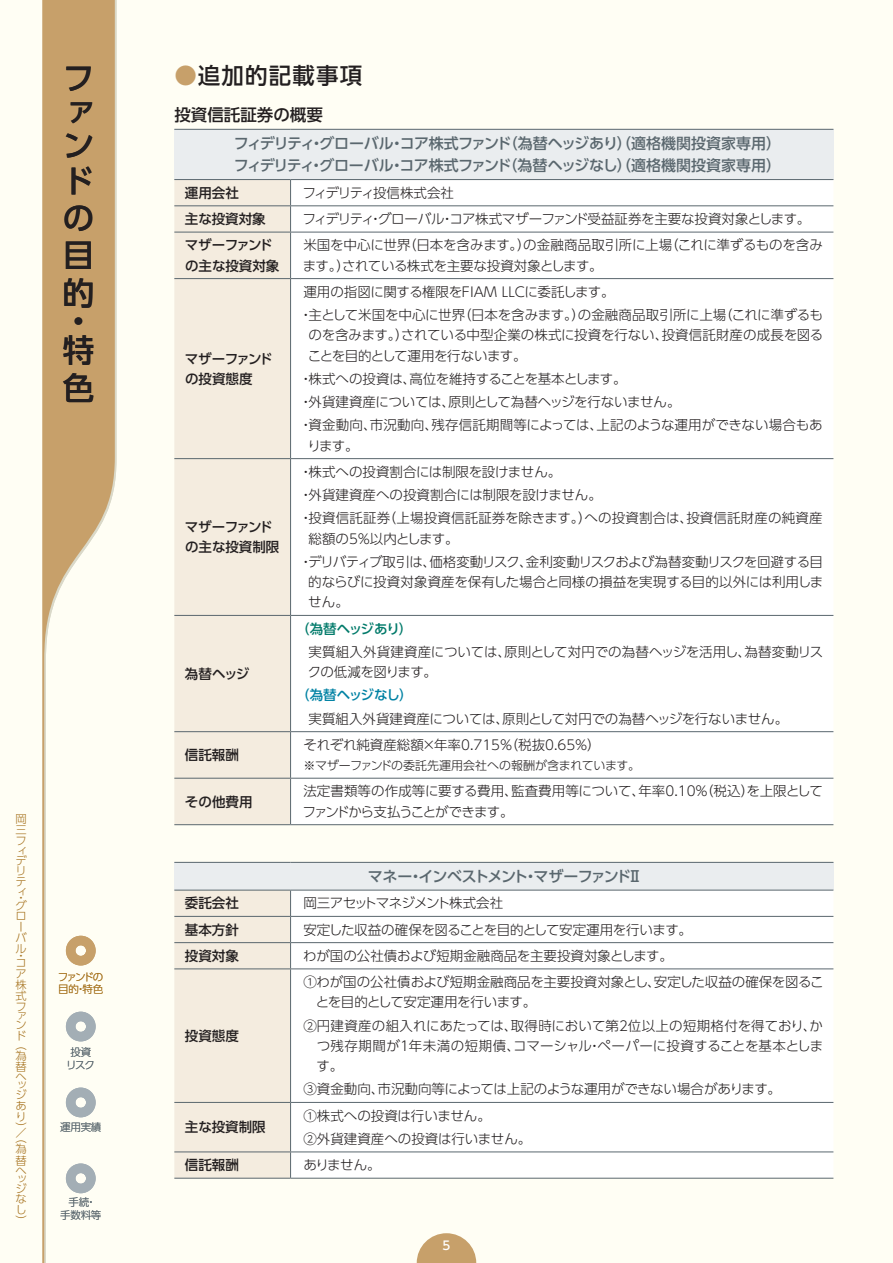
<style>
.page{position:relative;width:893px;height:1263px;background:#fffef4}
.page>*{position:absolute;margin:0;border:0;box-sizing:border-box;transform-origin:0 0}
.t1{font:500 31.5px/37.2px "UD Shin Go Pro";color:#231f20;text-align:justify}
.A-中見出し{font:500 22.5px "UD Shin Go Pro";letter-spacing:.05em;color:#231f20}
.A-小見出し{font:500 16.5px "UD Shin Go Pro";color:#231f20}
.textbase{font:500 15px "UD Shin Go Pro";letter-spacing:-.02em;color:#5a676e}
.textbase-2{font:500 15px "UD Shin Go Pro";letter-spacing:-.07em;color:#5a676e}
.A-9pt{font:300 13.5px/20.2px "UD Shin Go Pro";letter-spacing:-.005em;color:#231f20}
.A-9pt-2{font:300 13.5px "UD Shin Go Pro";letter-spacing:-.03em;color:#231f20}
.A-9pt-3{font:500 13.5px/20.2px "UD Shin Go Pro";color:#231f20}
.A-9pt-4{font:300 13.5px "UD Shin Go Pro";letter-spacing:-.055em;color:#231f20}
.A-9pt-5{font:300 13.5px "UD Shin Go Pro";letter-spacing:-.09em;color:#231f20}
.A-コース小見出し1{font:500 13.5px "UD Shin Go Pro";letter-spacing:-.04em;color:#007a6a}
.A-コース小見出し2{font:500 13.5px "UD Shin Go Pro";letter-spacing:-.045em;color:#0082a4}
.A-8pt{font:300 12px "UD Shin Go Pro";color:#231f20}
.t2{font:500 12px "UD Shin Go Pro";color:#fff}
.t3{font:300 11.25px/10.5px "UD Shin Go Pro";color:#a6721e}
.t4{font:300 10.5px/12.6px "UD Shin Go Pro";letter-spacing:-.02em;color:#5a676e;text-align:center}
.t5{font:300 10.5px/12.6px "UD Shin Go Pro";letter-spacing:-.13em;color:#a6721e}
.s1{color:#c7a06a}
</style>
<div class="page">
<svg style="left:417px;top:1233px;width:59px;height:30px"></svg>
<svg style="left:43px;top:0;width:72px;height:1263px"></svg>
<svg style="left:66px;top:936px;width:30px;height:29px"></svg>
<svg style="left:66px;top:1012px;width:30px;height:29px"></svg>
<svg style="left:66px;top:1087px;width:30px;height:30px"></svg>
<svg style="left:66px;top:1163px;width:30px;height:30px"></svg>
<div style="left:174px;top:129px;width:659px;height:51px;background:#eaedef"></div>
<div style="left:174px;top:180px;width:116px;height:644px;background:#f4ecdf"></div>
<div style="left:291px;top:180px;width:542px;height:644px;background:#fff"></div>
<hr style="left:174px;top:129px;width:117px;height:1px;background:#5a676e">
<hr style="left:291px;top:129px;width:542px;height:1px;background:#5a676e">
<hr style="left:174px;top:179px;width:117px;height:1px;background:#5a676e">
<hr style="left:291px;top:179px;width:542px;height:1px;background:#5a676e">
<hr style="left:174px;top:205px;width:117px;height:1px;background:#5a676e">
<hr style="left:291px;top:205px;width:542px;height:1px;background:#5a676e">
<svg style="left:290px;top:180px;width:1px;height:52px"></svg>
<hr style="left:174px;top:232px;width:117px;height:1px;background:#5a676e">
<hr style="left:291px;top:232px;width:542px;height:1px;background:#5a676e">
<hr style="left:290px;top:232px;width:1px;height:46px;background:#5a676e">
<hr style="left:174px;top:278px;width:117px;height:1px;background:#5a676e">
<hr style="left:291px;top:278px;width:542px;height:1px;background:#5a676e">
<hr style="left:290px;top:279px;width:1px;height:179px;background:#5a676e">
<hr style="left:174px;top:458px;width:117px;height:1px;background:#5a676e">
<hr style="left:291px;top:458px;width:542px;height:1px;background:#5a676e">
<hr style="left:290px;top:459px;width:1px;height:156px;background:#5a676e">
<hr style="left:174px;top:615px;width:117px;height:1px;background:#5a676e">
<hr style="left:291px;top:615px;width:542px;height:1px;background:#5a676e">
<hr style="left:290px;top:616px;width:1px;height:115px;background:#5a676e">
<hr style="left:174px;top:731px;width:117px;height:1px;background:#5a676e">
<hr style="left:291px;top:731px;width:542px;height:1px;background:#5a676e">
<hr style="left:290px;top:732px;width:1px;height:46px;background:#5a676e">
<hr style="left:174px;top:778px;width:117px;height:1px;background:#5a676e">
<hr style="left:291px;top:778px;width:542px;height:1px;background:#5a676e">
<hr style="left:290px;top:778px;width:1px;height:46px;background:#5a676e">
<hr style="left:174px;top:824px;width:117px;height:1px;background:#5a676e">
<hr style="left:291px;top:824px;width:542px;height:1px;background:#5a676e">
<div style="left:174px;top:862px;width:659px;height:28px;background:#eaedef"></div>
<div style="left:291px;top:891px;width:542px;height:287px;background:#fff"></div>
<hr style="left:174px;top:862px;width:117px;height:1px;background:#5a676e">
<hr style="left:291px;top:862px;width:542px;height:1px;background:#5a676e">
<hr style="left:291px;top:890px;width:542px;height:1px;background:#5a676e">
<hr style="left:291px;top:916px;width:542px;height:1px;background:#5a676e">
<hr style="left:291px;top:942px;width:542px;height:1px;background:#5a676e">
<hr style="left:291px;top:968px;width:542px;height:1px;background:#5a676e">
<hr style="left:291px;top:1102px;width:542px;height:1px;background:#5a676e">
<hr style="left:291px;top:1151px;width:542px;height:1px;background:#5a676e">
<div style="left:174px;top:890px;width:117px;height:288px;background:#f4ecdf"></div>
<hr style="left:174px;top:1178px;width:117px;height:1px;background:#5a676e">
<hr style="left:291px;top:1178px;width:542px;height:1px;background:#5a676e">
<h1 class="t1" style="left:63px;top:61px;width:31px;line-height:33.2px">ファン</h1>
<h1 class="t1" style="left:63px;top:162px;width:31px">ドの目的</h1>
<h1 class="t1" style="left:63px;top:306px;width:32px;line-height:28.8px">・特</h1>
<h1 class="t1" style="left:63px;top:368px;width:32px">色</h1>
<p class="t3" style="left:16px;top:813px;width:13px">岡岡岡岡岡岡岡</p>
<p class="t3" style="left:16px;top:886px;width:12px">岡</p>
<p class="t3" style="left:16px;top:892px;width:8px">岡</p>
<p class="t3" style="left:16px;top:900px;width:13px">岡岡岡岡岡</p>
<p class="t3" style="left:16px;top:950px;width:8px">岡</p>
<p class="t3" style="left:16px;top:957px;width:12px">岡岡岡岡岡岡岡</p>
<p class="t3" style="left:16px;top:1031px;width:12px;line-height:8.7px">岡岡</p>
<p class="t3" style="left:16px;top:1050px;width:12px;line-height:11.2px">岡岡</p>
<p class="t3" style="left:16px;top:1072px;width:12px;line-height:8.2px">岡岡</p>
<p class="t3" style="left:16px;top:1089px;width:13px;line-height:10.9px">岡岡岡岡</p>
<p class="t3" style="left:16px;top:1127px;width:12px">岡</p>
<p class="t3" style="left:16px;top:1132px;width:12px;line-height:11.2px;text-align:justify">岡岡岡</p>
<p class="t3" style="left:16px;top:1166px;width:12px;line-height:8.2px">岡岡</p>
<p class="t3" style="left:16px;top:1183px;width:13px;text-align:justify">岡岡岡岡</p>
<p class="t5" style="left:58px;top:970px;width:47px">ファンドの目的・特色</p>
<p class="t4" style="left:66px;top:1045px;width:30px">投資リスク</p>
<p class="t4" style="left:60px;top:1120px;width:43px">運用実績</p>
<p class="t4" style="left:60px;top:1195px;width:43px">手続・<br>手数料等</p>
<p class="A-中見出し" style="left:174px;top:57px;width:189px"><span class="s1">●</span>追加的記載事項</p>
<p class="A-小見出し" style="left:174px;top:101px;width:150px">投資信託証券の概要</p>
<p class="textbase" style="left:234px;top:131px;width:549px">フィデリティ・グローバル・コア株式ファンド（為替ヘッジあり）（適格機関投資家専用）</p>
<p class="textbase" style="left:234px;top:154px;width:549px">フィデリティ・グローバル・コア株式ファンド（為替ヘッジなし）（適格機関投資家専用）</p>
<p class="A-9pt-3" style="left:185px;top:182px;width:55px">運用会社</p>
<p class="A-9pt-5" style="left:303px;top:182px;width:153px">フィデリティ投信株式会社</p>
<p class="A-9pt-3" style="left:185px;top:208px;width:82px">主な投資対象</p>
<p class="A-9pt-2" style="left:303px;top:208px;width:509px">フィデリティ・グローバル・コア株式マザーファンド受益証券を主要な投資対象とします。</p>
<p class="A-9pt-3" style="left:185px;top:235px;width:96px">マザーファンドの主な投資対象</p>
<p class="A-9pt" style="left:303px;top:235px;width:522px">米国を中心に世界（日本を含みます。）の金融商品取引所に上場（これに準ずるものを含みます。）されている株式を主要な投資対象とします。</p>
<p class="A-9pt-3" style="left:185px;top:348px;width:89px">マザーファンドの投資態度</p>
<p class="A-9pt-3" style="left:185px;top:516px;width:96px">マザーファンドの主な投資制限</p>
<p class="A-9pt-3" style="left:185px;top:663px;width:66px">為替ヘッジ</p>
<p class="A-9pt-3" style="left:185px;top:744px;width:55px">信託報酬</p>
<p class="A-9pt" style="left:303px;top:281px;width:313px">運用の指図に関する権限をFIAM LLCに委託します。</p>
<p class="A-9pt" style="left:308px;top:304px;width:517px;text-align:justify;text-indent:-9px">・主として米国を中心に世界（日本を含みます。）の金融商品取引所に上場（これに準ずるものを含みます。）されている中型企業の株式に投資を行ない、投資信託財産の成長を図ることを目的として運用を行ないます。</p>
<p class="A-9pt-2" style="left:299px;top:368px;width:329px">・株式への投資は、高位を維持することを基本とします。</p>
<p class="A-9pt" style="left:299px;top:391px;width:383px">・外貨建資産については、原則として為替ヘッジを行ないません。</p>
<p class="A-9pt" style="left:307px;top:415px;width:517px;text-indent:-8px">・資金動向、市況動向、残存信託期間等によっては、上記のような運用ができない場合もあります。</p>
<p class="A-9pt" style="left:299px;top:461px;width:264px">・株式への投資割合には制限を設けません。</p>
<p class="A-9pt" style="left:299px;top:484px;width:304px">・外貨建資産への投資割合には制限を設けません。</p>
<p class="A-9pt" style="left:309px;top:508px;width:516px;text-indent:-9px">・投資信託証券（上場投資信託証券を除きます。）への投資割合は、投資信託財産の純資産総額の5％以内とします。</p>
<p class="A-9pt" style="left:308px;top:551px;width:517px;text-align:justify;text-indent:-9px">・デリバティブ取引は、価格変動リスク、金利変動リスクおよび為替変動リスクを回避する目的ならびに投資対象資産を保有した場合と同様の損益を実現する目的以外には利用しません。</p>
<p class="A-コース小見出し1" style="left:296px;top:618px;width:118px">（為替ヘッジあり）</p>
<p class="A-9pt" style="left:308px;top:641px;width:517px">実質組入外貨建資産については、原則として対円での為替ヘッジを活用し、為替変動リスクの低減を図ります。</p>
<p class="A-コース小見出し2" style="left:296px;top:684px;width:118px">（為替ヘッジなし）</p>
<p class="A-9pt" style="left:309px;top:708px;width:481px">実質組入外貨建資産については、原則として対円での為替ヘッジを行ないません。</p>
<p class="A-9pt" style="left:303px;top:734px;width:299px">それぞれ純資産総額×年率0.715％（税抜0.65％）</p>
<p class="A-8pt" style="left:303px;top:756px;width:338px">※マザーファンドの委託先運用会社への報酬が含まれています。</p>
<p class="A-9pt-3" style="left:185px;top:791px;width:69px">その他費用</p>
<p class="A-9pt" style="left:303px;top:781px;width:522px">法定書類等の作成等に要する費用、監査費用等について、年率0.10％（税込）を上限としてファンドから支払うことができます。</p>
<p class="textbase-2" style="left:368px;top:864px;width:276px">マネー・インベストメント・マザーファンドⅡ</p>
<p class="A-9pt-3" style="left:185px;top:893px;width:55px">委託会社</p>
<p class="A-9pt-4" style="left:303px;top:892px;width:201px">岡三アセットマネジメント株式会社</p>
<p class="A-9pt-3" style="left:185px;top:919px;width:55px">基本方針</p>
<p class="A-9pt-2" style="left:303px;top:918px;width:390px">安定した収益の確保を図ることを目的として安定運用を行います。</p>
<p class="A-9pt-3" style="left:185px;top:945px;width:55px">投資対象</p>
<p class="A-9pt" style="left:303px;top:945px;width:371px">わが国の公社債および短期金融商品を主要投資対象とします。</p>
<p class="A-9pt-3" style="left:185px;top:1025px;width:55px">投資態度</p>
<p class="A-9pt-3" style="left:185px;top:1117px;width:82px">主な投資制限</p>
<p class="A-9pt" style="left:316px;top:971px;width:509px;text-indent:-12px">①わが国の公社債および短期金融商品を主要投資対象とし、安定した収益の確保を図ることを目的として安定運用を行います。</p>
<p class="A-9pt" style="left:317px;top:1015px;width:508px;text-align:justify;text-indent:-13px">②円建資産の組入れにあたっては、取得時において第2位以上の短期格付を得ており、かつ残存期間が1年未満の短期債、コマーシャル・ペーパーに投資することを基本とします。</p>
<p class="A-9pt" style="left:303px;top:1079px;width:479px">③資金動向、市況動向等によっては上記のような運用ができない場合があります。</p>
<p class="A-9pt" style="left:303px;top:1105px;width:189px">①株式への投資は行いません。</p>
<p class="A-9pt" style="left:303px;top:1128px;width:230px">②外貨建資産への投資は行いません。</p>
<p class="A-9pt-3" style="left:185px;top:1154px;width:55px">信託報酬</p>
<p class="A-9pt" style="left:303px;top:1154px;width:79px">ありません。</p>
<p class="t2" style="left:442px;top:1236px;width:9px">5</p>
</div>
